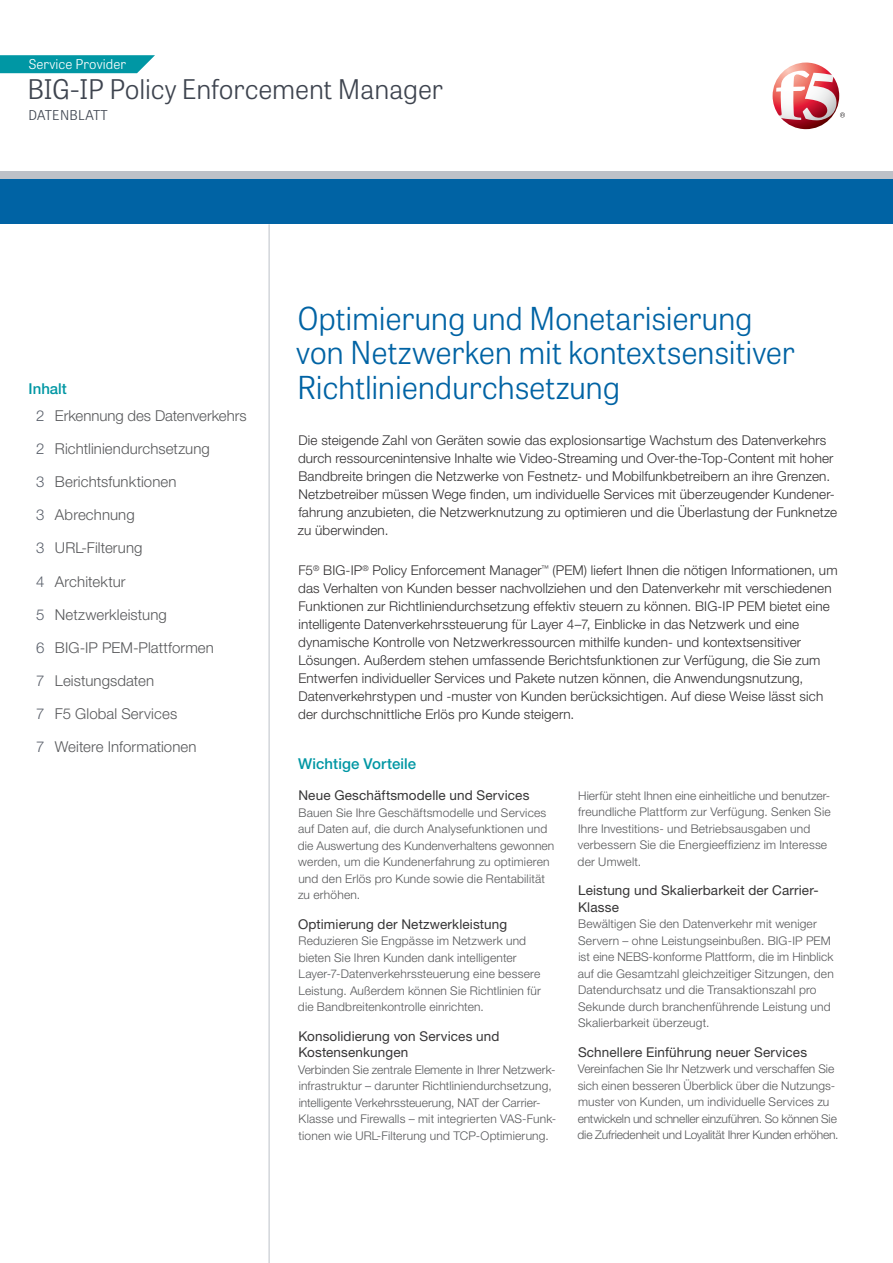
<style>
.page{position:relative;width:893px;height:1263px;background:#fff}
.page>*{position:absolute;margin:0;border:0;box-sizing:border-box;transform-origin:0 0}
.t1{font:300 31.5px/34.5px "Tablet Gothic";letter-spacing:-.01em;color:#0063a4}
.t2{font:300 27px "Tablet Gothic";letter-spacing:-.01em;color:#3e444f}
.t3{font:300 15px/26.7px "Helvetica Neue LT Std";letter-spacing:.005em;color:#57585a}
.t4{font:500 15px "Helvetica Neue LT Std";letter-spacing:.005em;color:#0097a4}
.t5{font:300 13.5px/18px "Helvetica Neue LT Std";letter-spacing:.01em;color:#312f30}
.t6{font:13.5px/16.5px "Helvetica Neue LT Std";letter-spacing:.01em;color:#363536}
.t7{font:300 13.5px "Tablet Gothic";letter-spacing:.01em;color:#fff}
.t8{font:300 13.5px "Tablet Gothic";letter-spacing:.025em;color:#3e444f}
.t9{font:300 12px/16.5px "Helvetica Neue LT Std";letter-spacing:.015em;color:#57585a}
.t10{font:300 12px/16.5px "Helvetica Neue LT Std";letter-spacing:-.005em;color:#57585a}
.s1{font-weight:500;color:#0097a4}
.s2{color:#595f6a}
</style>
<div class="page">
<hr style="left:269px;top:224px;width:1px;height:1039px;background:#bdc1c8">
<div style="left:0;top:173px;width:893px;height:51px;background:#0063a4"></div>
<div style="left:0;top:172px;width:893px;height:7px;background:#bdc1c8"></div>
<svg style="left:0;top:55px;width:155px;height:18px;background:#119eaa"></svg>
<svg style="left:773px;top:63px;width:72px;height:66px"></svg>
<p class="t7" style="left:29px;top:55px;width:99px">Service Provider</p>
<h2 class="t2" style="left:28px;top:71px;width:417px">BIG-IP Policy Enforcement Manager</h2>
<p class="t8" style="left:28px;top:106px;width:81px">DATENBLATT</p>
<p class="t3" style="left:36px;top:375px;width:212px;text-indent:-8px"><span class="s1">Inhalt<br></span><span class="s2">2</span> Erkennung des Datenverkehrs</p>
<p class="t3" style="left:36px;top:435px;width:175px"><span class="s2">2</span> Richtliniendurchsetzung</p>
<p class="t3" style="left:36px;top:468px;width:142px"><span class="s2">3</span> Berichtsfunktionen</p>
<p class="t3" style="left:36px;top:501px;width:100px"><span class="s2">3</span> Abrechnung</p>
<p class="t3" style="left:36px;top:534px;width:108px"><span class="s2">3</span> URL-Filterung</p>
<p class="t3" style="left:36px;top:568px;width:91px"><span class="s2">4</span> Architektur</p>
<p class="t3" style="left:36px;top:601px;width:132px"><span class="s2">5</span> Netzwerkleistung</p>
<p class="t3" style="left:36px;top:634px;width:179px"><span class="s2">6</span> BIG-IP PEM-Plattformen</p>
<p class="t3" style="left:36px;top:667px;width:119px"><span class="s2">7</span> Leistungsdaten</p>
<p class="t3" style="left:36px;top:700px;width:143px"><span class="s2">7</span> F5 Global Services</p>
<p class="t3" style="left:36px;top:733px;width:162px"><span class="s2">7</span> Weitere Informationen</p>
<h1 class="t1" style="left:296px;top:300px;width:500px">Optimierung und Monetarisierung von Netzwerken mit kontextsensitiver<br>Richtliniendurchsetzung</h1>
<p class="t5" style="left:298px;top:431px;width:541px">Die steigende Zahl von Geräten sowie das explosionsartige Wachstum des Datenverkehrs durch ressourcenintensive Inhalte wie Video-Streaming und Over-the-Top-Content mit hoher Bandbreite bringen die Netzwerke von Festnetz- und Mobilfunkbetreibern an ihre Grenzen.<br>Netzbetreiber müssen Wege finden, um individuelle Services mit überzeugender Kundener&shy;fahrung anzubieten, die Netzwerknutzung zu optimieren und die Überlastung der Funknetze zu überwinden.</p>
<p class="t5" style="left:298px;top:561px;width:541px">F5<sup>®</sup> BIG-IP<sup>®</sup> Policy Enforcement Manager<sup>™</sup> (PEM) liefert Ihnen die nötigen Informationen, um das Verhalten von Kunden besser nachvollziehen und den Datenverkehr mit verschiedenen Funktionen zur Richtliniendurchsetzung effektiv steuern zu können. BIG-IP PEM bietet eine intelligente Datenverkehrssteuerung für Layer 4–7, Einblicke in das Netzwerk und eine dynamische Kontrolle von Netzwerkressourcen mithilfe kunden- und kontextsensitiver Lösungen. Außerdem stehen umfassende Berichtsfunktionen zur Verfügung, die Sie zum Entwerfen individueller Services und Pakete nutzen können, die Anwendungsnutzung, Datenverkehrstypen und -muster von Kunden berücksichtigen. Auf diese Weise lässt sich der durchschnittliche Erlös pro Kunde steigern.</p>
<p class="t4" style="left:298px;top:754px;width:120px">Wichtige Vorteile</p>
<p class="t6" style="left:298px;top:787px;width:233px">Neue Geschäftsmodelle und Services</p>
<p class="t9" style="left:298px;top:804px;width:258px">Bauen Sie Ihre Geschäftsmodelle und Services auf Daten auf, die durch Analysefunktionen und die Auswertung des Kundenverhaltens gewonnen werden, um die Kundenerfahrung zu optimieren und den Erlös pro Kunde sowie die Rentabilität zu erhöhen.</p>
<p class="t6" style="left:298px;top:915px;width:211px">Optimierung der Netzwerkleistung</p>
<p class="t9" style="left:298px;top:932px;width:244px">Reduzieren Sie Engpässe im Netzwerk und bieten Sie Ihren Kunden dank intelligenter Layer-7-Datenverkehrssteuerung eine bessere Leistung. Außerdem können Sie Richtlinien für die Bandbreitenkontrolle einrichten.</p>
<p class="t6" style="left:298px;top:1027px;width:203px">Konsolidierung von Services und<br>Kostensenkungen</p>
<p class="t9" style="left:298px;top:1061px;width:258px">Verbinden Sie zentrale Elemente in Ihrer Netzwerk&shy;infrastruktur – darunter Richtliniendurchsetzung, intelligente Verkehrssteuerung, NAT der Carrier-Klasse und Firewalls – mit integrierten VAS-Funk&shy;tionen wie URL-Filterung und TCP-Optimierung.</p>
<p class="t9" style="left:578px;top:787px;width:254px">Hierfür steht Ihnen eine einheitliche und benutzer&shy;freundliche Plattform zur Verfügung. Senken Sie Ihre Investitions- und Betriebsausgaben und verbessern Sie die Energieeffizienz im Interesse der Umwelt.</p>
<p class="t6" style="left:578px;top:882px;width:242px">Leistung und Skalierbarkeit der Carrier-<br>Klasse</p>
<p class="t9" style="left:578px;top:916px;width:258px">Bewältigen Sie den Datenverkehr mit weniger Servern – ohne Leistungseinbußen. BIG-IP PEM ist eine NEBS-konforme Plattform, die im Hinblick auf die Gesamtzahl gleichzeitiger Sitzungen, den Datendurchsatz und die Transaktionszahl pro Sekunde durch branchenführende Leistung und Skalierbarkeit überzeugt.</p>
<p class="t6" style="left:578px;top:1044px;width:231px">Schnellere Einführung neuer Services</p>
<p class="t10" style="left:578px;top:1061px;width:262px">Vereinfachen Sie Ihr Netzwerk und verschaffen Sie sich einen besseren Überblick über die Nutzungs&shy;muster von Kunden, um individuelle Services zu entwickeln und schneller einzuführen. So können Sie die Zufriedenheit und Loyalität Ihrer Kunden erhöhen.</p>
</div>
